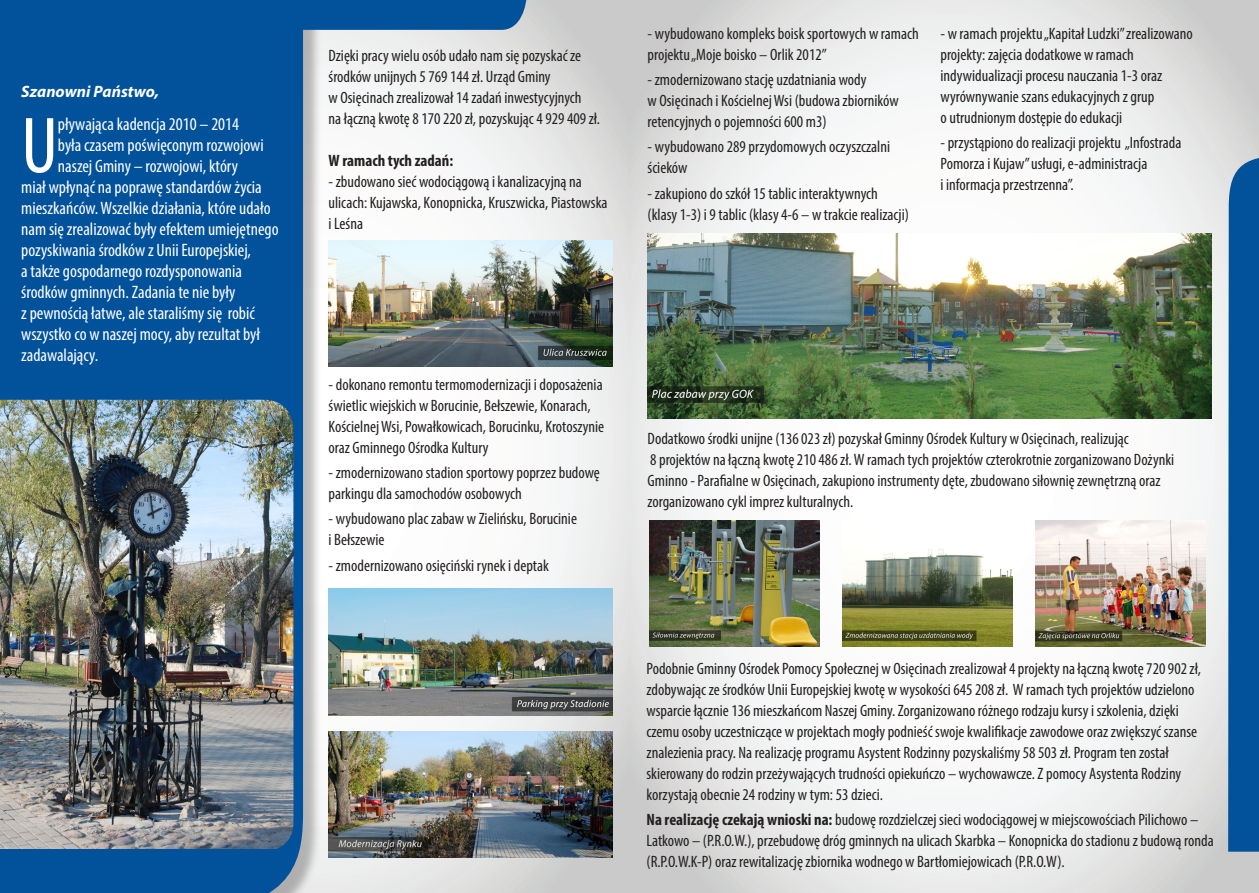
<style>
.page{position:relative;width:1259px;height:893px;background:#fff}
.page>*{position:absolute;margin:0;border:0;box-sizing:border-box;transform-origin:0 0}
.white_reverse{font:condensed 80.25px "Myriad Pro";color:#fff}
.white_reverse-2{font:condensed 18px "Myriad Pro";color:#fff}
.white_reverse-3{font:condensed 16.5px/21px "Myriad Pro";color:#231f20}
.white_reverse-4{font:700 condensed 16.5px "Myriad Pro";color:#231f20}
.yellow_italic{font:italic 700 16.5px "Myriad Pro";color:#fff}
.s1{font-weight:700}
</style>
<div class="page">
<img style="left:322px;top:0;width:937px;height:893px">
<div style="left:0;top:0;width:322px;height:893px;background:#231f20;opacity:.3"></div>
<div style="left:0;top:0;width:303px;height:893px;background:#01519b"></div>
<div style="left:6px;top:0;width:521px;height:30px;background:#01519b"></div>
<div style="left:1228px;top:155px;width:31px;height:697px;background:#01519b"></div>
<img style="left:0;top:400px;width:293px;height:449px">
<img style="left:328px;top:240px;width:284px;height:127px">
<img style="left:328px;top:589px;width:284px;height:126px">
<img style="left:328px;top:731px;width:284px;height:127px">
<img style="left:647px;top:234px;width:564px;height:185px">
<img style="left:1035px;top:520px;width:170px;height:127px">
<img style="left:842px;top:520px;width:170px;height:127px">
<img style="left:649px;top:520px;width:170px;height:127px">
<p class="yellow_italic" style="left:21px;top:80px;width:139px">Szanowni Państwo,</p>
<p class="white_reverse" style="left:21px;top:97px;width:38px">U</p>
<p class="white_reverse-2" style="left:58px;top:114px;width:183px">pływająca kadencja 2010 – 2014</p>
<p class="white_reverse-2" style="left:58px;top:135px;width:207px">była czasem poświęconym rozwojowi</p>
<p class="white_reverse-2" style="left:58px;top:156px;width:182px">naszej Gminy – rozwojowi, który</p>
<p class="white_reverse-2" style="left:21px;top:177px;width:242px">miał wpłynąć na poprawę standardów życia</p>
<p class="white_reverse-2" style="left:21px;top:198px;width:251px">mieszkańców. Wszelkie działania, które udało</p>
<p class="white_reverse-2" style="left:21px;top:219px;width:259px">nam się zrealizować były efektem umiejętnego</p>
<p class="white_reverse-2" style="left:21px;top:240px;width:231px">pozyskiwania środków z Unii Europejskiej,</p>
<p class="white_reverse-2" style="left:21px;top:261px;width:222px">a także gospodarnego rozdysponowania</p>
<p class="white_reverse-2" style="left:21px;top:282px;width:215px">środków gminnych. Zadania te nie były</p>
<p class="white_reverse-2" style="left:21px;top:303px;width:235px">z pewnością łatwe, ale staraliśmy się robić</p>
<p class="white_reverse-2" style="left:21px;top:324px;width:240px">wszystko co w naszej mocy, aby rezultat był</p>
<p class="white_reverse-2" style="left:21px;top:345px;width:78px">zadawalający.</p>
<p class="white_reverse-3" style="left:328px;top:45px;width:273px">Dzięki pracy wielu osób udało nam się pozyskać ze środków unijnych 5 769 144 zł. Urząd Gminy<br>w Osięcinach zrealizował 14 zadań inwestycyjnych<br>na łączną kwotę 8 170 220 zł, pozyskując 4 929 409 zł.</p>
<p class="white_reverse-4" style="left:328px;top:150px;width:126px">W ramach tych zadań:</p>
<p class="white_reverse-3" style="left:328px;top:171px;width:280px">- zbudowano sieć wodociągową i kanalizacyjną na ulicach: Kujawska, Konopnicka, Kruszwicka, Piastowska i Leśna</p>
<p class="white_reverse-3" style="left:647px;top:23px;width:273px">- wybudowano kompleks boisk sportowych w ramach projektu „Moje boisko – Orlik 2012”</p>
<p class="white_reverse-3" style="left:647px;top:69px;width:253px">- zmodernizowano stację uzdatniania wody<br>w Osięcinach i Kościelnej Wsi (budowa zbiorników retencyjnych o pojemności 600 m3)</p>
<p class="white_reverse-3" style="left:647px;top:136px;width:244px">- wybudowano 289 przydomowych oczyszczalni ścieków</p>
<p class="white_reverse-3" style="left:647px;top:183px;width:263px">- zakupiono do szkół 15 tablic interaktywnych (klasy 1-3) i 9 tablic (klasy 4-6 – w trakcie realizacji)</p>
<p class="white_reverse-3" style="left:940px;top:23px;width:254px">- w ramach projektu „Kapitał Ludzki” zrealizowano projekty: zajęcia dodatkowe w ramach indywidualizacji procesu nauczania 1-3 oraz wyrównywanie szans edukacyjnych z grup<br>o utrudnionym dostępie do edukacji</p>
<p class="white_reverse-3" style="left:940px;top:132px;width:242px">- przystąpiono do realizacji projektu „Infostrada<br>Pomorza i Kujaw” usługi, e-administracja<br>i informacja przestrzenna”.</p>
<p class="white_reverse-3" style="left:328px;top:374px;width:277px">- dokonano remontu termomodernizacji i doposażenia świetlic wiejskich w Borucinie, Bełszewie, Konarach, Kościelnej Wsi, Powałkowicach, Borucinku, Krotoszynie oraz Gminnego Ośrodka Kultury</p>
<p class="white_reverse-3" style="left:328px;top:462px;width:273px">- zmodernizowano stadion sportowy poprzez budowę parkingu dla samochodów osobowych</p>
<p class="white_reverse-3" style="left:328px;top:508px;width:250px">- wybudowano plac zabaw w Zielińsku, Borucinie i Bełszewie</p>
<p class="white_reverse-3" style="left:328px;top:554px;width:222px">- zmodernizowano osięciński rynek i deptak</p>
<p class="white_reverse-3" style="left:647px;top:428px;width:528px">Dodatkowo środki unijne (136 023 zł) pozyskał Gminny Ośrodek Kultury w Osięcinach, realizując<br>8 projektów na łączną kwotę 210 486 zł. W ramach tych projektów czterokrotnie zorganizowano Dożynki Gminno - Parafialne w Osięcinach, zakupiono instrumenty dęte, zbudowano siłownię zewnętrzną oraz zorganizowano cykl imprez kulturalnych.</p>
<p class="white_reverse-3" style="left:646px;top:657px;width:556px">Podobnie Gminny Ośrodek Pomocy Społecznej w Osięcinach zrealizował 4 projekty na łączną kwotę 720 902 zł, zdobywając ze środków Unii Europejskiej kwotę w wysokości 645 208 zł. W ramach tych projektów udzielono wsparcie łącznie 136 mieszkańcom Naszej Gminy. Zorganizowano różnego rodzaju kursy i szkolenia, dzięki czemu osoby uczestniczące w projektach mogły podnieść swoje kwalifikacje zawodowe oraz zwiększyć szanse znalezienia pracy. Na realizację programu Asystent Rodzinny pozyskaliśmy 58 503 zł. Program ten został skierowany do rodzin przeżywających trudności opiekuńczo – wychowawcze. Z pomocy Asystenta Rodziny korzystają obecnie 24 rodziny w tym: 53 dzieci.</p>
<p class="white_reverse-3" style="left:646px;top:808px;width:568px"><span class="s1">Na realizację czekają wnioski na:</span> budowę rozdzielczej sieci wodociągowej w miejscowościach Pilichowo –<br>Latkowo – (P.R.O.W.), przebudowę dróg gminnych na ulicach Skarbka – Konopnicka do stadionu z budową ronda</p>
<p class="white_reverse-3" style="left:646px;top:850px;width:420px">(R.P.O.W.K-P) oraz rewitalizację zbiornika wodnego w Bartłomiejowicach (P.R.O.W).</p>
</div>
